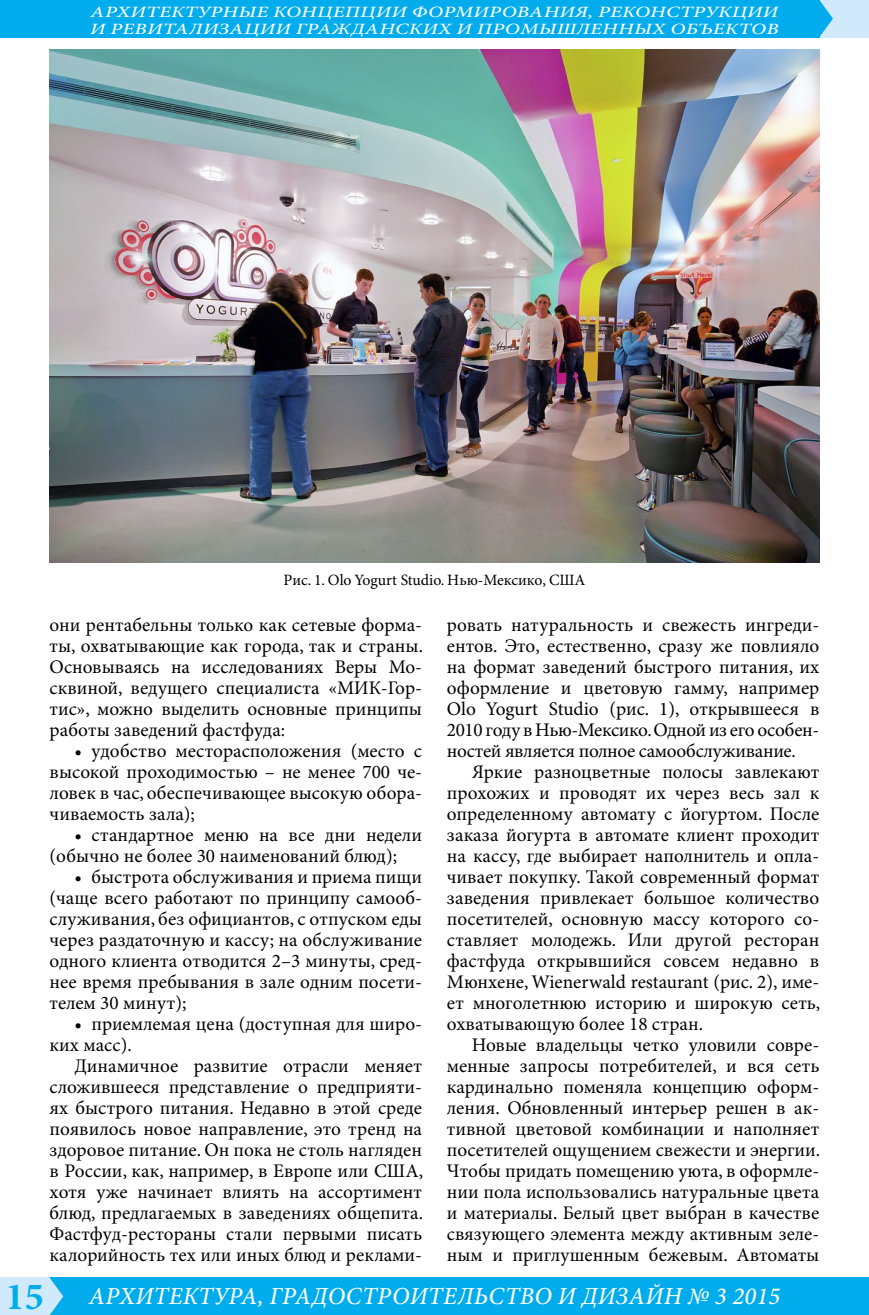
<style>
.page{position:relative;width:869px;height:1315px;background:#fff}
.page>*{position:absolute;margin:0;border:0;box-sizing:border-box;transform-origin:0 0}
.t1{font:italic 500 24.5px "Minion Pro";letter-spacing:.01em;color:#fff}
.t2{font:19.25px/21px "Minion Pro";color:#000;text-align:justify}
.t3{font:italic 500 15.75px/17.5px "Minion Pro";letter-spacing:.01em;color:#fff;scale:1.33 1}
.Рисунок{font:15.75px "Minion Pro";color:#000}
.s1{font-weight:700;font-style:normal;font-size:38.5px;color:#00acec}
</style>
<div class="page">
<div style="left:46px;top:1277px;width:822px;height:38px;background:#00acec"></div>
<div style="left:819px;top:0;width:49px;height:37px;background:#d0eafb"></div>
<div style="left:0;top:1277px;width:50px;height:38px;background:#d0eafb"></div>
<div style="left:0;top:0;width:819px;height:37px;background:#00acec"></div>
<svg style="left:50px;top:1278px;width:13px;height:37px"></svg>
<svg style="left:819px;top:0;width:13px;height:37px"></svg>
<img style="left:50px;top:50px;width:769px;height:512px">
<p class="t3" style="left:90px;top:3px;width:519px">АРХИТЕКТУРНЫЕ КОНЦЕПЦИИ ФОРМИРОВАНИЯ, РЕКОНСТРУКЦИИ<br>И РЕВИТАЛИЗАЦИИ ГРАЖДАНСКИХ И ПРОМЫШЛЕННЫХ ОБЪЕКТОВ</p>
<p class="Рисунок" style="left:283px;top:570px;width:303px">Рис. 1. Olo Yogurt Studio. Нью-Мексико, США</p>
<p class="t2" style="left:50px;top:614px;width:375px">они рентабельны только как сетевые форма&shy;ты, охватывающие как города, так и страны.<br>Основываясь на исследованиях Веры Мо&shy;сквиной, ведущего специалиста «МИК-Гор&shy;тис», можно выделить основные принципы работы заведений фастфуда:</p>
<p class="t2" style="left:50px;top:740px;width:374px;text-indent:25px">• удобство месторасположения (место с высокой проходимостью – не менее 700 че&shy;ловек в час, обеспечивающее высокую обора&shy;чиваемость зала);</p>
<p class="t2" style="left:50px;top:824px;width:374px;text-indent:25px">• стандартное меню на все дни недели (обычно не более 30 наименований блюд);</p>
<p class="t2" style="left:50px;top:866px;width:374px;text-indent:25px">• быстрота обслуживания и приема пищи (чаще всего работают по принципу самооб&shy;служивания, без официантов, с отпуском еды через раздаточную и кассу; на обслуживание одного клиента отводится 2–3 минуты, сред&shy;нее время пребывания в зале одним посети&shy;телем 30 минут);</p>
<p class="t2" style="left:50px;top:1013px;width:374px;text-indent:25px">• приемлемая цена (доступная для широ&shy;ких масс).</p>
<p class="t2" style="left:50px;top:1055px;width:375px;text-indent:25px">Динамичное развитие отрасли меняет сложившееся представление о предприяти&shy;ях быстрого питания. Недавно в этой среде появилось новое направление, это тренд на здоровое питание. Он пока не столь нагляден в России, как, например, в Европе или США, хотя уже начинает влиять на ассортимент блюд, предлагаемых в заведениях общепита.<br>Фастфуд-рестораны стали первыми писать калорийность тех или иных блюд и реклами-</p>
<p class="t2" style="left:446px;top:614px;width:374px">ровать натуральность и свежесть ингреди&shy;ентов. Это, естественно, сразу же повлияло на формат заведений быстрого питания, их оформление и цветовую гамму, например Olo Yogurt Studio (рис. 1), открывшееся в 2010 году в Нью-Мексико. Одной из его особен&shy;ностей является полное самообслуживание.</p>
<p class="t2" style="left:446px;top:761px;width:375px;text-indent:25px">Яркие разноцветные полосы завлекают прохожих и проводят их через весь зал к определенному автомату с йогуртом. После заказа йогурта в автомате клиент проходит на кассу, где выбирает наполнитель и опла&shy;чивает покупку. Такой современный формат заведения привлекает большое количество посетителей, основную массу которого со&shy;ставляет молодежь. Или другой ресторан фастфуда открывшийся совсем недавно в Мюнхене, Wienerwald restaurant (рис. 2), име&shy;ет многолетнюю историю и широкую сеть, охватывающую более 18 стран.</p>
<p class="t2" style="left:446px;top:1034px;width:375px;text-indent:25px">Новые владельцы четко уловили совре&shy;менные запросы потребителей, и вся сеть кардинально поменяла концепцию оформ&shy;ления. Обновленный интерьер решен в ак&shy;тивной цветовой комбинации и наполняет посетителей ощущением свежести и энергии.<br>Чтобы придать помещению уюта, в оформле&shy;нии пола использовались натуральные цвета и материалы. Белый цвет выбран в качестве связующего элемента между активным зеле&shy;ным и приглушенным бежевым. Автоматы</p>
<p class="t1" style="left:6px;top:1279px;width:775px"><span class="s1">15</span> АРХИТЕКТУРА, ГРАДОСТРОИТЕЛЬСТВО И ДИЗАЙН № 3 2015</p>
</div>
